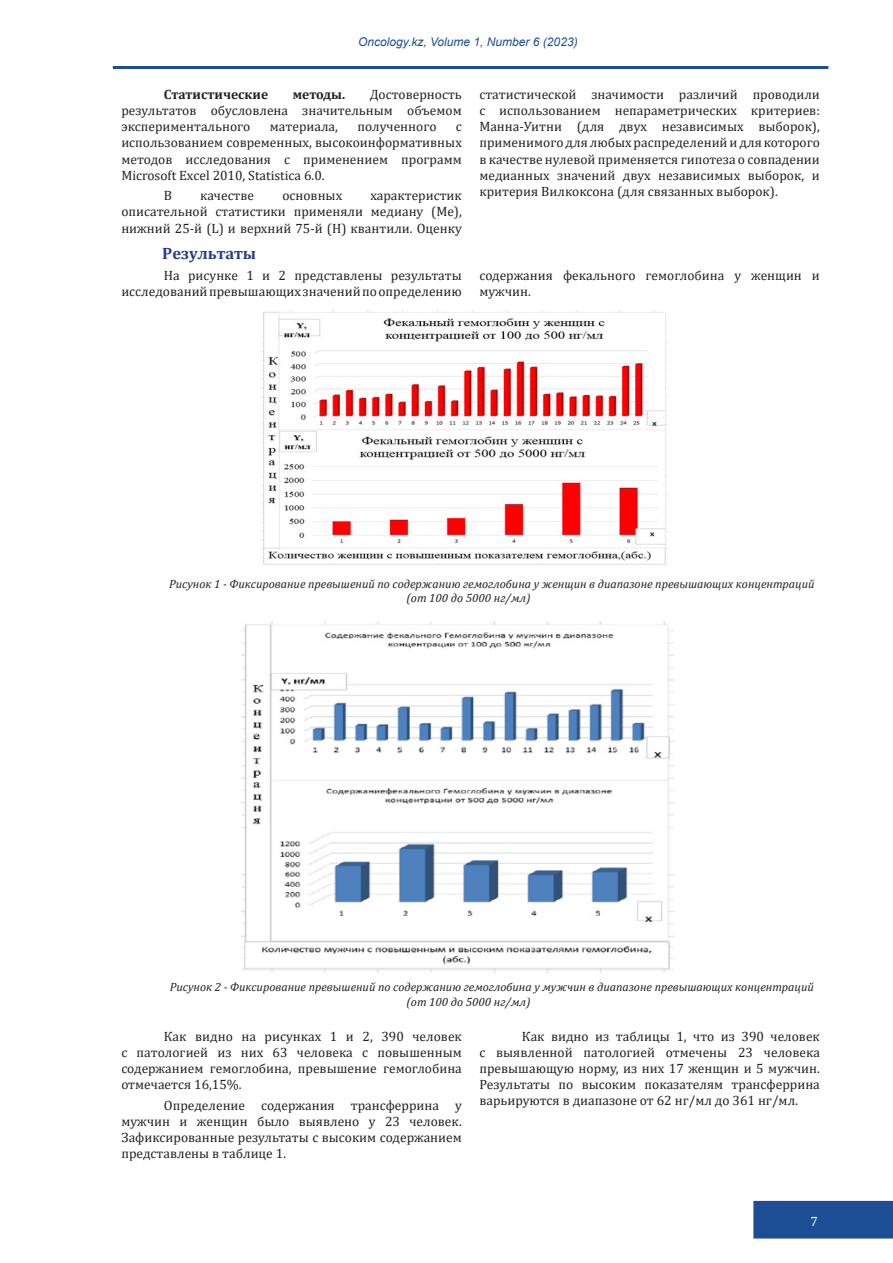
<style>
.page{position:relative;width:893px;height:1263px;background:#fff}
.page>*{position:absolute;margin:0;border:0;box-sizing:border-box;transform-origin:0 0}
.Литература{font:700 16.5px "Cambria";color:#273c8e}
.t1{font:13.5px/16.2px "Cambria";color:#231f20;text-align:justify}
.t2{font:700 13.5px "Cambria";color:#231f20}
.t3{font:13.5px "Cambria";color:#fff}
.Название_рисунка{font:italic 12px/14.4px "Cambria";color:#231f20}
.t4{font:italic 12px "Arial";color:#1c4e96}
</style>
<div class="page">
<div style="left:753px;top:1201px;width:140px;height:37px;background:#1c4e96"></div>
<hr style="left:113px;top:66px;width:715px;height:3px;background:#1c4e96">
<img style="left:261px;top:311px;width:407px;height:254px">
<img style="left:241px;top:621px;width:432px;height:351px">
<p class="t4" style="left:358px;top:34px;width:221px">Oncology.kz, Volume 1, Number 6 (2023)</p>
<p class="t2" style="left:164px;top:85px;width:106px">Статистические</p>
<p class="t2" style="left:293px;top:85px;width:54px">методы.</p>
<p class="t1" style="left:121px;top:86px;width:342px;text-indent:248px">Достоверность результатов обусловлена значительным объемом экспериментального</p>
<p class="t1" style="left:121px;top:118px;width:342px;text-indent:335px">с использованием современных, высокоинформативных методов исследования с применением программ Мicrosoft Еxсel 2010, Statistica 6.0.</p>
<p class="t1" style="left:164px;top:187px;width:10px">В</p>
<p class="t1" style="left:200px;top:187px;width:55px">качестве</p>
<p class="t1" style="left:282px;top:187px;width:61px">основных</p>
<p class="t1" style="left:270px;top:118px;width:70px">материала,</p>
<p class="t1" style="left:357px;top:118px;width:81px">полученного</p>
<p class="t1" style="left:121px;top:187px;width:342px;text-indent:249px">характеристик описательной статистики применяли медиану (Me), нижний 25-й (L) и верхний 75-й (Н) квантили. Оценку</p>
<p class="t1" style="left:479px;top:86px;width:342px">статистической значимости различий проводили с использованием непараметрических критериев:<br>Манна-Уитни (для двух независимых выборок), применимого для любых распределений и для которого в качестве нулевой применяется гипотеза о совпадении медианных значений двух независимых выборок, и критерия Вилкоксона (для связанных выборок).</p>
<p class="Литература" style="left:162px;top:242px;width:95px">Результаты</p>
<p class="t1" style="left:121px;top:267px;width:342px;text-align:right">На рисунке 1 и 2 представлены результаты исследований превышающих значений по определению</p>
<p class="t1" style="left:479px;top:267px;width:342px">содержания фекального гемоглобина у женщин и мужчин.</p>
<p class="Название_рисунка" style="left:406px;top:576px;width:410px;text-indent:-237px">Рисунок 1 - Фиксирование превышений по содержанию гемоглобина у женщин в диапазоне превышающих концентраций (от 100 до 5000 нг/мл)</p>
<p class="Название_рисунка" style="left:406px;top:979px;width:409px;text-indent:-237px">Рисунок 2 - Фиксирование превышений по содержанию гемоглобина у мужчин в диапазоне превышающих концентраций (от 100 до 5000 нг/мл)</p>
<p class="t1" style="left:121px;top:1028px;width:342px;text-indent:43px">Как видно на рисунках 1 и 2, 390 человек с патологией из них 63 человека с повышенным содержанием гемоглобина, превышение гемоглобина отмечается 16,15%.</p>
<p class="t1" style="left:121px;top:1097px;width:342px;text-indent:43px">Определение содержания трансферрина у мужчин и женщин было выявлено у 23 человек.<br>Зафиксированные результаты с высоким содержанием представлены в таблице 1.</p>
<p class="t1" style="left:479px;top:1028px;width:342px;text-indent:43px">Как видно из таблицы 1, что из 390 человек с выявленной патологией отмечены 23 человека превышающую норму, из них 17 женщин и 5 мужчин.<br>Результаты по высоким показателям трансферрина варьируются в диапазоне от 62 нг/мл до 361 нг/мл.</p>
<p class="t3" style="left:811px;top:1213px;width:9px">7</p>
</div>
